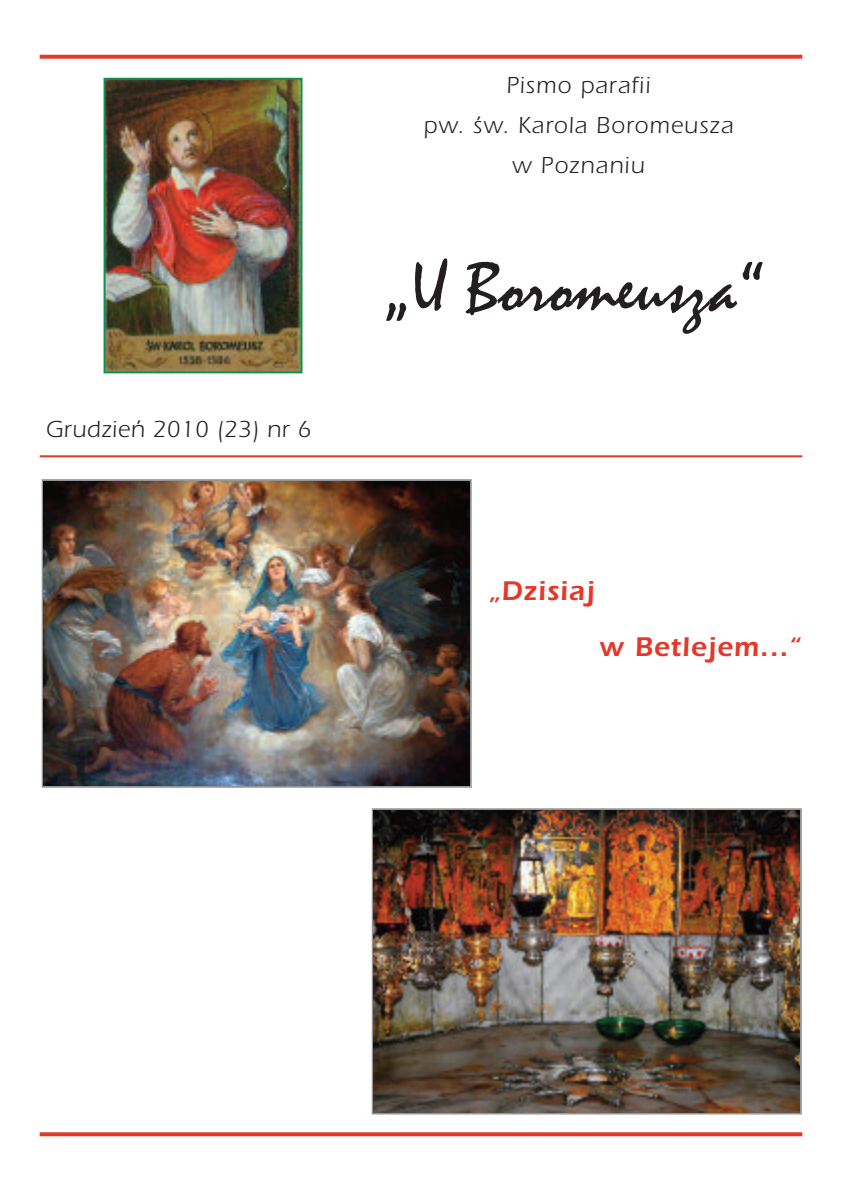
<style>
.page{position:relative;width:842px;height:1191px;background:#fff}
.page>*{position:absolute;margin:0;border:0;box-sizing:border-box;transform-origin:0 0}
.t1{font:72px "Mistral";color:#231f20}
.t2{font:28px "ITC Eras LT Pl Demi";letter-spacing:.035em;color:#e4382a}
.t3{font:24px/40px "ITC Eras LT Pl";letter-spacing:.05em;color:#231f20;text-align:center}
.t4{font:24px "ITC Eras LT Pl";letter-spacing:.025em;color:#231f20}
</style>
<div class="page">
<svg style="left:40px;top:1132px;width:762px;height:4px;background:#e54538"></svg>
<svg style="left:40px;top:55px;width:762px;height:4px;background:#e54639"></svg>
<hr style="left:40px;top:455px;width:762px;height:2px;background:#e4382a">
<img style="left:107px;top:81px;width:192px;height:289px">
<div style="left:104px;top:78px;width:198px;height:295px;border:2px solid #119246"></div>
<svg style="left:372px;top:808px;width:430px;height:306px;background:#8b8786"></svg>
<img style="left:374px;top:810px;width:426px;height:302px">
<svg style="left:42px;top:479px;width:430px;height:308px;background:#7f8287"></svg>
<img style="left:44px;top:481px;width:426px;height:304px">
<p class="t4" style="left:46px;top:416px;width:267px">Grudzień 2010 (23) nr 6</p>
<p class="t3" style="left:423px;top:65px;width:311px">Pismo parafii<br>pw. św. Karola Boromeusza w Poznaniu</p>
<h1 class="t1" style="left:386px;top:244px;width:378px">„U Boromeusza“</h1>
<p class="t2" style="left:490px;top:574px;width:106px">„Dzisiaj</p>
<p class="t2" style="left:599px;top:630px;width:202px">w Betlejem...“</p>
</div>
